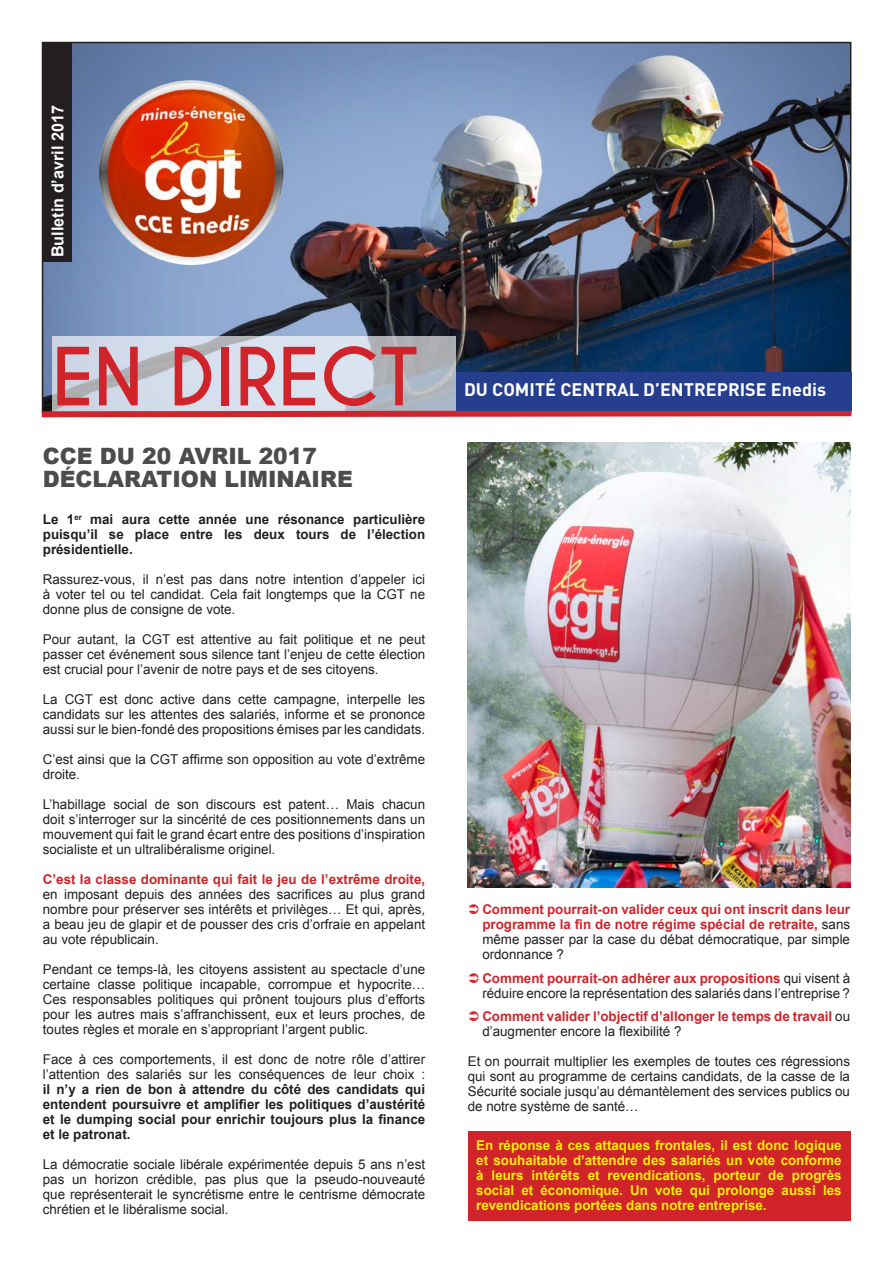
<style>
.page{position:relative;width:893px;height:1263px;background:#fff}
.page>*{position:absolute;margin:0;border:0;box-sizing:border-box;transform-origin:0 0}
.t1{font:700 75px "Caviar Dreams";color:#d1232a}
.t2{font:900 22.5px/22.5px "Arial";color:#4b4c4d}
.t3{font:700 18px "DIN";color:#fff}
.t4{font:700 16.5px "Arial";color:#fff}
.t5{font:13.5px/15px "Arial";color:#231f20;text-align:justify}
.t6{font:700 13.5px/15px "Arial";color:#d1232a;text-align:justify}
.t7{font:700 13.5px/15px "Arial";color:#231f20;text-align:justify}
.t8{font:700 13.5px/15px "Arial";color:#fff101;text-align:justify}
.s1{font-weight:400;color:#231f20}
.s2{font-weight:700;color:#d1232a}
</style>
<div class="page">
<div style="left:468px;top:1131px;width:382px;height:89px;background:#d1232a"></div>
<img style="left:45px;top:45px;width:803px;height:362px">
<svg style="left:52px;top:336px;width:404px;height:71px;background:#c8d0db"></svg>
<svg style="left:41px;top:407px;width:811px;height:11px;background:#d4676f"></svg>
<div style="left:456px;top:372px;width:395px;height:39px;background:#253f8e"></div>
<img style="left:99px;top:80px;width:184px;height:184px">
<div style="left:43px;top:43px;width:29px;height:218px;background:#231f20"></div>
<img style="left:468px;top:443px;width:382px;height:444px">
<p class="t4" style="left:47px;top:257px;width:153px;rotate:-90deg">Bulletin d’avril 2017</p>
<h1 class="t1" style="left:52px;top:332px;width:368px">EN DIRECT</h1>
<h2 class="t2" style="left:43px;top:444px;width:311px">CCE DU 20 AVRIL 2017<br>DÉCLARATION LIMINAIRE</h2>
<p class="t7" style="left:43px;top:512px;width:384px">Le 1<sup>er</sup> mai aura cette année une résonance particulière puisqu’il se place entre les deux tours de l’élection présidentielle.</p>
<p class="t5" style="left:43px;top:572px;width:384px">Rassurez-vous, il n’est pas dans notre intention d’appeler ici à voter tel ou tel candidat. Cela fait longtemps que la CGT ne donne plus de consigne de vote.</p>
<p class="t5" style="left:43px;top:632px;width:384px">Pour autant, la CGT est attentive au fait politique et ne peut passer cet événement sous silence tant l’enjeu de cette élection est crucial pour l’avenir de notre pays et de ses citoyens.</p>
<p class="t5" style="left:43px;top:692px;width:384px">La CGT est donc active dans cette campagne, interpelle les candidats sur les attentes des salariés, informe et se prononce aussi sur le bien-fondé des propositions émises par les candidats.</p>
<p class="t5" style="left:43px;top:752px;width:384px">C’est ainsi que la CGT affirme son opposition au vote d’extrême droite.</p>
<p class="t5" style="left:43px;top:797px;width:384px">L’habillage social de son discours est patent… Mais chacun doit s’interroger sur la sincérité de ces positionnements dans un mouvement qui fait le grand écart entre des positions d’inspiration socialiste et un ultralibéralisme originel.</p>
<p class="t6" style="left:43px;top:872px;width:384px">C’est la classe dominante qui fait le jeu de l’extrême droite,</p>
<p class="t5" style="left:43px;top:887px;width:384px">en imposant depuis des années des sacrifices au plus grand nombre pour préserver ses intérêts et privilèges… Et qui, après, a beau jeu de glapir et de pousser des cris d’orfraie en appelant au vote républicain.</p>
<p class="t5" style="left:43px;top:962px;width:384px">Pendant ce temps-là, les citoyens assistent au spectacle d’une certaine classe politique incapable, corrompue et hypocrite… Ces responsables politiques qui prônent toujours plus d’efforts pour les autres mais s’affranchissent, eux et leurs proches, de toutes règles et morale en s’appropriant l’argent public.</p>
<p class="t5" style="left:43px;top:1052px;width:384px">Face à ces comportements, il est donc de notre rôle d’attirer l’attention des salariés sur les conséquences de leur choix :</p>
<p class="t7" style="left:43px;top:1082px;width:384px">il n’y a rien de bon à attendre du côté des candidats qui entendent poursuivre et amplifier les politiques d’austérité et le dumping social pour enrichir toujours plus la finance et le patronat.</p>
<p class="t5" style="left:43px;top:1157px;width:384px">La démocratie sociale libérale expérimentée depuis 5 ans n’est pas un horizon crédible, pas plus que la pseudo-nouveauté que représenterait le syncrétisme entre le centrisme démocrate chrétien et le libéralisme social.</p>
<h3 class="t3" style="left:464px;top:378px;width:363px">DU COMITÉ CENTRAL D’ENTREPRISE Enedis</h3>
<p class="t6" style="left:482px;top:902px;width:369px">Comment pourrait-on valider ceux qui ont inscrit dans leur programme la fin de notre régime spécial de retraite, <span class="s1">sans même passer par la case du débat démocratique, par simple ordonnance ?</span></p>
<p class="t5" style="left:482px;top:971px;width:369px"><span class="s2">Comment pourrait-on adhérer aux propositions</span> qui visent à réduire encore la représentation des salariés dans l’entreprise ?</p>
<p class="t6" style="left:482px;top:1009px;width:369px">Comment valider l’objectif d’allonger le temps de travail <span class="s1">ou d’augmenter encore la flexibilité ?</span></p>
<p class="t5" style="left:468px;top:1054px;width:384px">Et on pourrait multiplier les exemples de toutes ces régressions qui sont au programme de certains candidats, de la casse de la Sécurité sociale jusqu’au démantèlement des services publics ou de notre système de santé…</p>
<p class="t8" style="left:476px;top:1138px;width:367px">En réponse à ces attaques frontales, il est donc logique et souhaitable d’attendre des salariés un vote conforme à leurs intérêts et revendications, porteur de progrès social et économique. Un vote qui prolonge aussi les revendications portées dans notre entreprise.</p>
</div>
